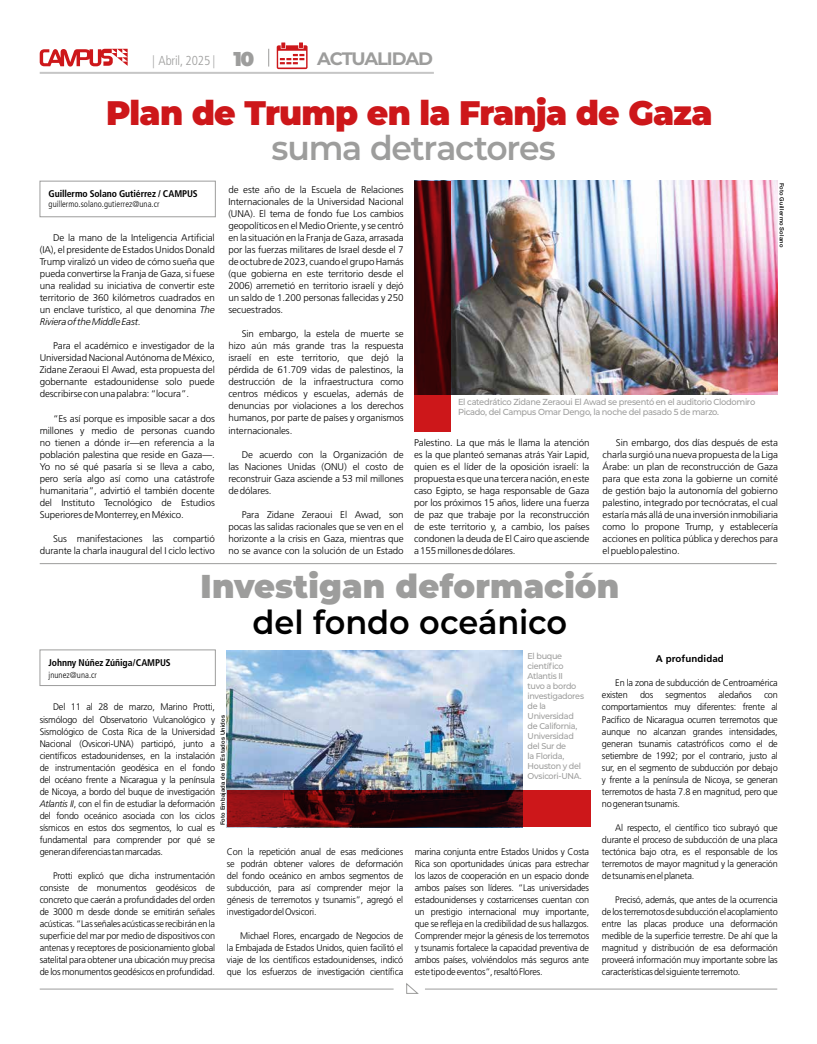
<style>
.page{position:relative;width:817px;height:1044px;background:#fff}
.page>*{position:absolute;margin:0;border:0;box-sizing:border-box;transform-origin:0 0}
.t1{font:900 34px "Montserrat";letter-spacing:-.025em;color:#cd171a}
.t2{font:600 34px "Montserrat";letter-spacing:-.035em;color:#9d9d9c}
.t3{font:900 33px "Montserrat";letter-spacing:.005em;color:#9d9d9c}
.t4{font:600 33px "Montserrat";letter-spacing:-.005em;color:#000}
.t5{font:700 18px "Montserrat";letter-spacing:-.065em;color:#9d9d9c}
.t6{font:300 condensed 13px "Frutiger";letter-spacing:-.01em;color:#9d9d9c}
.t7{font:300 9.7px/12px "Frutiger";letter-spacing:-.01em;color:#000;text-align:justify}
.t8{font:700 condensed 9.7px "Frutiger";letter-spacing:-.01em;color:#000}
.t9{font:700 9.7px "Frutiger";letter-spacing:.01em;color:#000}
.t10{font:300 9.5px/12px "Frutiger";letter-spacing:-.02em;color:#000;text-align:justify;scale:.96 1}
.t11{font:500 8.7px/9.7px "Montserrat";letter-spacing:-.035em;color:#9d9d9c;scale:.95 1}
.t12{font:300 condensed 8.7px "Frutiger";letter-spacing:.005em;color:#000}
.t13{font:500 8.5px/10px "Montserrat";letter-spacing:-.035em;color:#9d9d9c;scale:.95 1}
.t14{font:500 5.8px "Helvetica Neue";letter-spacing:.045em;color:#000}
.s1{font-family:"Montserrat";font-weight:900;font-stretch:normal;font-size:20px}
.s2{font-style:italic}
</style>
<div class="page">
<svg style="left:268px;top:49px;width:1px;height:18px"></svg>
<hr style="left:40px;top:72px;width:394px;height:2px;background:#c6c6c6">
<svg style="left:276px;top:42px;width:31px;height:27px"></svg>
<svg style="left:40px;top:49px;width:88px;height:18px"></svg>
<hr style="left:40px;top:988px;width:353px;height:1px;background:#9d9d9c">
<hr style="left:425px;top:988px;width:352px;height:1px;background:#9d9d9c">
<svg style="left:406px;top:983px;width:12px;height:11px"></svg>
<img style="left:451px;top:181px;width:326px;height:213px">
<hr style="left:40px;top:563px;width:736px;height:1px;background:#9d9d9c">
<div style="left:40px;top:181px;width:175px;height:36px;border:1px solid #9d9d9c"></div>
<svg style="left:414px;top:181px;width:37px;height:250px;background:#59090c"></svg>
<div style="left:40px;top:649px;width:175px;height:36px;border:1px solid #9d9d9c"></div>
<img style="left:227px;top:650px;width:295px;height:140px">
<svg style="left:227px;top:790px;width:363px;height:37px;background:#5c0b0f"></svg>
<h3 class="t6" style="left:152px;top:53px;width:104px">| Abril, 2025 | <span class="s1">10</span></h3>
<h3 class="t5" style="left:317px;top:46px;width:117px">ACTUALIDAD</h3>
<h1 class="t1" style="left:106px;top:87px;width:607px">Plan de Trump en la Franja de Gaza</h1>
<h1 class="t2" style="left:271px;top:124px;width:285px">suma detractores</h1>
<p class="t8" style="left:49px;top:188px;width:151px">Guillermo Solano Gutiérrez / CAMPUS</p>
<p class="t12" style="left:49px;top:199px;width:112px">guillermo.solano.gutierrez@una.cr</p>
<p class="t7" style="left:40px;top:232px;width:177px;text-indent:13px">De la mano de la Inteligencia Artificial (IA), el presidente de Estados Unidos Donald Trump viralizó un video de cómo sueña que pueda convertirse la Franja de Gaza, si fuese una realidad su iniciativa de convertir este territorio de 360 kilómetros cuadrados en un enclave turístico, al que denomina <span class="s2">The Riviera of the Middle East</span>.</p>
<p class="t7" style="left:40px;top:340px;width:177px;text-indent:13px">Para el académico e investigador de la Universidad Nacional Autónoma de México, Zidane Zeraoui El Awad, esta propuesta del gobernante estadounidense solo puede describirse con una palabra: “locura”.</p>
<p class="t7" style="left:40px;top:412px;width:177px;text-indent:13px">“Es así porque es imposible sacar a dos millones y medio de personas cuando no tienen a dónde ir—en referencia a la población palestina que reside en Gaza—.<br>Yo no sé qué pasaría si se lleva a cabo, pero sería algo así como una catástrofe humanitaria”, advirtió el también docente del Instituto Tecnológico de Estudios Superiores de Monterrey, en México.</p>
<p class="t7" style="left:40px;top:532px;width:177px;text-align:right">Sus manifestaciones las compartió durante la charla inaugural del I ciclo lectivo</p>
<p class="t7" style="left:228px;top:183px;width:177px">de este año de la Escuela de Relaciones Internacionales de la Universidad Nacional (UNA). El tema de fondo fue Los cambios geopolíticos en el Medio Oriente, y se centró en la situación en la Franja de Gaza, arrasada por las fuerzas militares de Israel desde el 7 de octubre de 2023, cuando el grupo Hamás (que gobierna en este territorio desde el 2006) arremetió en territorio israelí y dejó un saldo de 1.200 personas fallecidas y 250 secuestrados.</p>
<p class="t7" style="left:228px;top:328px;width:177px;text-indent:13px">Sin embargo, la estela de muerte se hizo aún más grande tras la respuesta israelí en este territorio, que dejó la pérdida de 61.709 vidas de palestinos, la destrucción de la infraestructura como centros médicos y escuelas, además de denuncias por violaciones a los derechos humanos, por parte de países y organismos internacionales.</p>
<p class="t7" style="left:228px;top:448px;width:177px;text-indent:13px">De acuerdo con la Organización de las Naciones Unidas (ONU) el costo de reconstruir Gaza asciende a 53 mil millones de dólares.</p>
<p class="t7" style="left:228px;top:508px;width:177px;text-indent:13px">Para Zidane Zeraoui El Awad, son pocas las salidas racionales que se ven en el horizonte a la crisis en Gaza, mientras que no se avance con la solución de un Estado</p>
<p class="t14" style="left:786px;top:182px;width:66px;rotate:90deg">Foto Guillermo Solano</p>
<p class="t11" style="left:458px;top:397px;width:314px">El catedrático Zidane Zeraoui El Awad se presentó en el auditorio Clodomiro<br>Picado, del Campus Omar Dengo, la noche del pasado 5 de marzo.</p>
<p class="t7" style="left:414px;top:436px;width:177px">Palestino. La que más le llama la atención es la que planteó semanas atrás Yair Lapid, quien es el líder de la oposición israelí: la propuesta es que una tercera nación, en este caso Egipto, se haga responsable de Gaza por los próximos 15 años, lidere una fuerza de paz que trabaje por la reconstrucción de este territorio y, a cambio, los países condonen la deuda de El Cairo que asciende a 155 millones de dólares.</p>
<p class="t7" style="left:602px;top:436px;width:177px;text-indent:13px">Sin embargo, dos días después de esta charla surgió una nueva propuesta de la Liga Árabe: un plan de reconstrucción de Gaza para que esta zona la gobierne un comité de gestión bajo la autonomía del gobierno palestino, integrado por tecnócratas, el cual estaría más allá de una inversión inmobiliaria como lo propone Trump, y establecería acciones en política pública y derechos para el pueblo palestino.</p>
<h2 class="t3" style="left:200px;top:561px;width:420px">Investigan deformación</h2>
<h2 class="t4" style="left:252px;top:598px;width:316px">del fondo oceánico</h2>
<p class="t8" style="left:49px;top:656px;width:123px">Johnny Núñez Zúñiga/CAMPUS</p>
<p class="t12" style="left:49px;top:670px;width:50px">jnunez@una.cr</p>
<p class="t10" style="left:40px;top:701px;width:184px;text-indent:13px">Del 11 al 28 de marzo, Marino Protti, sismólogo del Observatorio Vulcanológico y Sismológico de Costa Rica de la Universidad Nacional (Ovsicori-UNA) participó, junto a científicos estadounidenses, en la instalación de instrumentación geodésica en el fondo del océano frente a Nicaragua y la península de Nicoya, a bordo del buque de investigación <span class="s2">Atlantis II</span>, con el fin de estudiar la deformación del fondo oceánico asociada con los ciclos sísmicos en estos dos segmentos, lo cual es fundamental para comprender por qué se generan diferencias tan marcadas.</p>
<p class="t10" style="left:40px;top:869px;width:184px;text-indent:13px">Protti explicó que dicha instrumentación consiste de monumentos geodésicos de concreto que caerán a profundidades del orden de 3000 m desde donde se emitirán señales acústicas. “Las señales acústicas se recibirán en la superficie del mar por medio de dispositivos con antenas y receptores de posicionamiento global satelital para obtener una ubicación muy precisa de los monumentos geodésicos en profundidad.</p>
<p class="t14" style="left:218px;top:825px;width:112px;rotate:-90deg">Foto Embajada de los Estados Unidos</p>
<p class="t10" style="left:227px;top:845px;width:185px">Con la repetición anual de esas mediciones se podrán obtener valores de deformación del fondo oceánico en ambos segmentos de subducción, para así comprender mejor la génesis de terremotos y tsunamis”, agregó el investigador del Ovsicori.</p>
<p class="t10" style="left:227px;top:929px;width:185px;text-indent:13px">Michael Flores, encargado de Negocios de la Embajada de Estados Unidos, quien facilitó el viaje de los científicos estadounidenses, indicó que los esfuerzos de investigación científica</p>
<p class="t13" style="left:527px;top:650px;width:61px">El buque científico<br>Atlantis II<br>tuvo a bordo investigadores de la<br>Universidad de California,<br>Universidad del Sur de<br>la Florida,<br>Houston y del<br>Ovsicori-UNA.</p>
<p class="t10" style="left:414px;top:845px;width:183px">marina conjunta entre Estados Unidos y Costa Rica son oportunidades únicas para estrechar los lazos de cooperación en un espacio donde ambos países son líderes. “Las universidades estadounidenses y costarricenses cuentan con un prestigio internacional muy importante, que se refleja en la credibilidad de sus hallazgos.<br>Comprender mejor la génesis de los terremotos y tsunamis fortalece la capacidad preventiva de ambos países, volviéndolos más seguros ante este tipo de eventos”, resaltó Flores.</p>
<p class="t9" style="left:655px;top:653px;width:69px">A profundidad</p>
<p class="t10" style="left:602px;top:677px;width:185px;text-indent:13px">En la zona de subducción de Centroamérica existen</p>
<p class="t10" style="left:640px;top:689px;width:15px">dos</p>
<p class="t10" style="left:665px;top:689px;width:44px">segmentos</p>
<p class="t10" style="left:718px;top:689px;width:36px">aledaños</p>
<p class="t10" style="left:602px;top:689px;width:185px;text-indent:162px">con comportamientos muy diferentes: frente al Pacífico de Nicaragua ocurren terremotos que aunque no alcanzan grandes intensidades, generan tsunamis catastróficos como el de setiembre de 1992; por el contrario, justo al sur, en el segmento de subducción por debajo y frente a la península de Nicoya, se generan terremotos de hasta 7.8 en magnitud, pero que no generan tsunamis.</p>
<p class="t10" style="left:602px;top:821px;width:185px;text-indent:13px">Al respecto, el científico tico subrayó que durante el proceso de subducción de una placa tectónica bajo otra, es el responsable de los terremotos de mayor magnitud y la generación de tsunamis en el planeta.</p>
<p class="t10" style="left:602px;top:893px;width:185px;text-indent:13px">Precisó, además, que antes de la ocurrencia de los terremotos de subducción el acoplamiento entre las placas produce una deformación medible de la superficie terrestre. De ahí que la magnitud y distribución de esa deformación proveerá información muy importante sobre las características del siguiente terremoto.</p>
</div>
